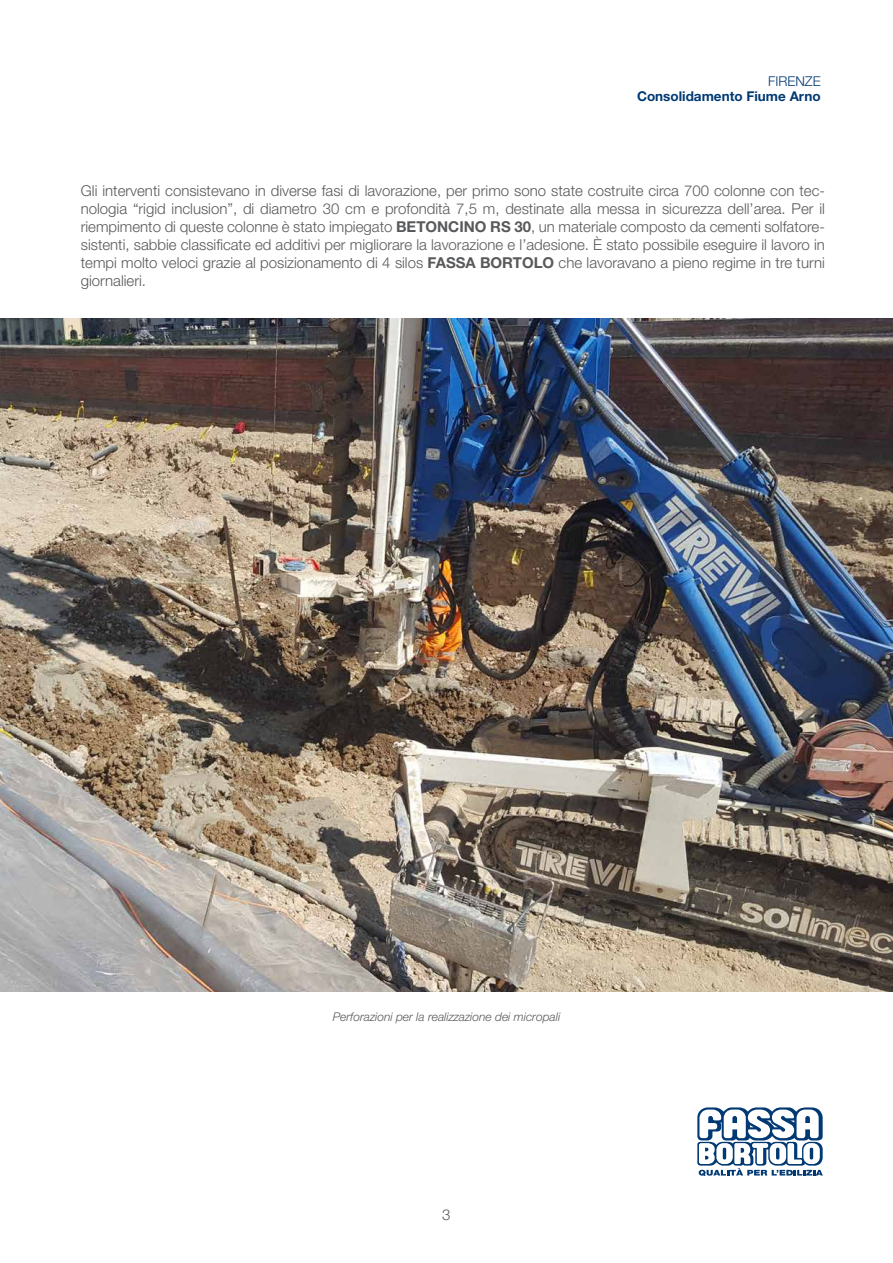
<style>
.page{position:relative;width:893px;height:1263px;background:#fff}
.page>*{position:absolute;margin:0;border:0;box-sizing:border-box;transform-origin:0 0}
.t1{font:300 15px/18px "Helvetica Neue LT Std";color:#58595b;text-align:justify}
.t2{font:700 13.5px "Helvetica Neue LT Std";color:#003974}
.t3{font:300 13.5px "Helvetica Neue LT Std";color:#003974}
.t4{font:italic 300 12px "Helvetica Neue LT Std";color:#58595b}
.s1{font-weight:700}
</style>
<div class="page">
<svg style="left:697px;top:1107px;width:126px;height:69px"></svg>
<img style="left:0;top:319px;width:893px;height:673px">
<p class="t3" style="left:768px;top:73px;width:54px">FIRENZE</p>
<p class="t2" style="left:637px;top:88px;width:185px">Consolidamento Fiume Arno</p>
<p class="t1" style="left:81px;top:181px;width:746px">Gli interventi consistevano in diverse fasi di lavorazione, per primo sono state costruite circa 700 colonne con tec&shy;nologia “rigid inclusion”, di diametro 30 cm e profondità 7,5 m, destinate alla messa in sicurezza dell’area. Per il riempimento di queste colonne è stato impiegato <span class="s1">BETONCINO RS 30</span>, un materiale composto da cementi solfatore&shy;sistenti, sabbie classificate ed additivi per migliorare la lavorazione e l’adesione. È stato possibile eseguire il lavoro in tempi molto veloci grazie al posizionamento di 4 silos <span class="s1">FASSA BORTOLO</span> che lavoravano a pieno regime in tre turni giornalieri.</p>
<p class="t4" style="left:333px;top:1009px;width:229px">Perforazioni per la realizzazione dei micropali</p>
<p class="t1" style="left:442px;top:1205px;width:10px">3</p>
</div>
